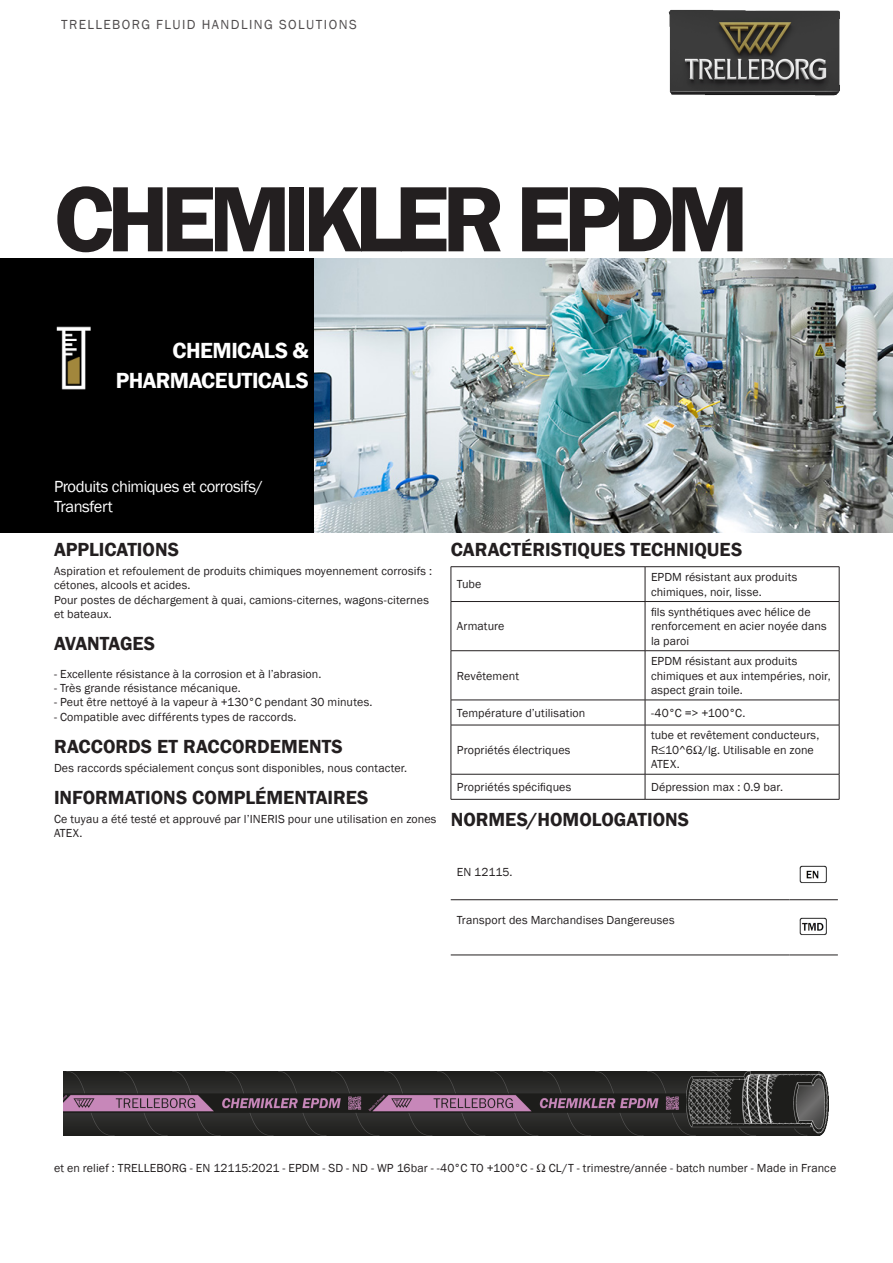
<style>
.page{position:relative;width:893px;height:1263px;background:#fff}
.page>*{position:absolute;margin:0;border:0;box-sizing:border-box;transform-origin:0 0}
._002_PRODUCT_NAME_1{font:600 96px "Franklin Gothic";letter-spacing:-.085em;color:#231f20}
._004_MARKET_SEGMENT{font:600 22.5px/30px "Franklin Gothic";letter-spacing:-.025em;color:#fff;text-align:right}
.Title_Bold{font:600 19.5px "Franklin Gothic";color:#231f20}
._005_APPLICATION{font:16.5px/19.8px "Franklin Gothic";letter-spacing:-.03em;color:#fff}
.t1{font:13.5px "Franklin Gothic";letter-spacing:.105em;color:#231f20}
.TableBody{font:12px/14.4px "Franklin Gothic";letter-spacing:.01em;color:#231f20}
.Text_8_PT{font:12px/14.4px "Franklin Gothic";letter-spacing:.01em;color:#231f20}
._006_TITRE{font:12px "Franklin Gothic";letter-spacing:.01em;color:#231f20}
</style>
<div class="page">
<div style="left:0;top:258px;width:315px;height:275px;background:#000"></div>
<img style="left:668px;top:9px;width:172px;height:87px">
<hr style="left:451px;top:566px;width:194px;height:1px;background:#231f20">
<hr style="left:451px;top:567px;width:1px;height:34px;background:#231f20">
<hr style="left:645px;top:566px;width:194px;height:1px;background:#231f20">
<hr style="left:645px;top:567px;width:1px;height:34px;background:#231f20">
<hr style="left:839px;top:567px;width:1px;height:34px;background:#231f20">
<hr style="left:451px;top:601px;width:194px;height:1px;background:#231f20">
<hr style="left:451px;top:602px;width:1px;height:48px;background:#231f20">
<hr style="left:645px;top:601px;width:194px;height:1px;background:#231f20">
<hr style="left:645px;top:602px;width:1px;height:48px;background:#231f20">
<hr style="left:839px;top:602px;width:1px;height:48px;background:#231f20">
<hr style="left:451px;top:650px;width:194px;height:1px;background:#231f20">
<hr style="left:451px;top:651px;width:1px;height:49px;background:#231f20">
<hr style="left:645px;top:650px;width:194px;height:1px;background:#231f20">
<hr style="left:645px;top:651px;width:1px;height:49px;background:#231f20">
<hr style="left:839px;top:651px;width:1px;height:49px;background:#231f20">
<hr style="left:451px;top:700px;width:194px;height:1px;background:#231f20">
<svg style="left:451px;top:700px;width:1px;height:25px"></svg>
<hr style="left:645px;top:700px;width:194px;height:1px;background:#231f20">
<svg style="left:645px;top:700px;width:1px;height:25px"></svg>
<svg style="left:839px;top:700px;width:1px;height:25px"></svg>
<hr style="left:451px;top:725px;width:194px;height:1px;background:#231f20">
<hr style="left:451px;top:725px;width:1px;height:49px;background:#231f20">
<hr style="left:645px;top:725px;width:194px;height:1px;background:#231f20">
<hr style="left:645px;top:725px;width:1px;height:49px;background:#231f20">
<hr style="left:839px;top:725px;width:1px;height:49px;background:#231f20">
<hr style="left:451px;top:774px;width:194px;height:1px;background:#231f20">
<svg style="left:451px;top:774px;width:1px;height:25px"></svg>
<hr style="left:645px;top:774px;width:194px;height:1px;background:#231f20">
<svg style="left:645px;top:774px;width:1px;height:25px"></svg>
<svg style="left:839px;top:774px;width:1px;height:25px"></svg>
<hr style="left:451px;top:799px;width:194px;height:1px;background:#231f20">
<hr style="left:645px;top:799px;width:194px;height:1px;background:#231f20">
<hr style="left:451px;top:899px;width:338px;height:1px;background:#231f20">
<hr style="left:789px;top:899px;width:49px;height:1px;background:#231f20">
<hr style="left:451px;top:955px;width:338px;height:1px;background:#231f20">
<hr style="left:789px;top:955px;width:49px;height:1px;background:#231f20">
<img style="left:799px;top:865px;width:28px;height:19px">
<img style="left:799px;top:917px;width:28px;height:19px">
<img style="left:64px;top:1072px;width:765px;height:64px">
<img style="left:315px;top:258px;width:578px;height:275px">
<p class="t1" style="left:61px;top:16px;width:297px">TRELLEBORG FLUID HANDLING SOLUTIONS</p>
<p class="_002_PRODUCT_NAME_1" style="left:54px;top:160px;width:696px">CHEMIKLER EPDM</p>
<p class="_004_MARKET_SEGMENT" style="left:116px;top:335px;width:194px">CHEMICALS &amp;<br>PHARMACEUTICALS</p>
<p class="_005_APPLICATION" style="left:54px;top:477px;width:210px">Produits chimiques et corrosifs/<br>Transfert</p>
<p class="Title_Bold" style="left:54px;top:538px;width:127px">APPLICATIONS</p>
<p class="Text_8_PT" style="left:54px;top:564px;width:380px">Aspiration et refoulement de produits chimiques moyennement corrosifs : cétones, alcools et acides.<br>Pour postes de déchargement à quai, camions-citernes, wagons-citernes et bateaux.</p>
<p class="Title_Bold" style="left:54px;top:632px;width:103px">AVANTAGES</p>
<p class="_006_TITRE" style="left:54px;top:666px;width:269px">- Excellente résistance à la corrosion et à l’abrasion.</p>
<p class="_006_TITRE" style="left:54px;top:680px;width:188px">- Très grande résistance mécanique.</p>
<p class="_006_TITRE" style="left:54px;top:695px;width:320px">- Peut être nettoyé à la vapeur à +130°C pendant 30 minutes.</p>
<p class="_006_TITRE" style="left:54px;top:709px;width:244px">- Compatible avec différents types de raccords.</p>
<p class="Title_Bold" style="left:54px;top:734px;width:290px">RACCORDS ET RACCORDEMENTS</p>
<p class="Text_8_PT" style="left:54px;top:761px;width:355px">Des raccords spécialement conçus sont disponibles, nous contacter.</p>
<p class="Title_Bold" style="left:54px;top:785px;width:316px">INFORMATIONS COMPLÉMENTAIRES</p>
<p class="Text_8_PT" style="left:54px;top:812px;width:384px">Ce tuyau a été testé et approuvé par l’INERIS pour une utilisation en zones<br>ATEX.</p>
<p class="Title_Bold" style="left:451px;top:538px;width:293px">CARACTÉRISTIQUES TECHNIQUES</p>
<p class="TableBody" style="left:457px;top:577px;width:26px">Tube</p>
<p class="TableBody" style="left:651px;top:570px;width:148px">EPDM résistant aux produits chimiques, noir, lisse.</p>
<p class="TableBody" style="left:457px;top:619px;width:49px">Armature</p>
<p class="TableBody" style="left:651px;top:605px;width:177px">fils synthétiques avec hélice de renforcement en acier noyée dans la paroi</p>
<p class="TableBody" style="left:457px;top:669px;width:64px">Revêtement</p>
<p class="TableBody" style="left:651px;top:654px;width:181px">EPDM résistant aux produits chimiques et aux intempéries, noir, aspect grain toile.</p>
<p class="TableBody" style="left:457px;top:706px;width:130px">Température d’utilisation</p>
<p class="TableBody" style="left:651px;top:706px;width:96px">-40°C =&gt; +100°C.</p>
<p class="TableBody" style="left:457px;top:743px;width:115px">Propriétés électriques</p>
<p class="TableBody" style="left:651px;top:728px;width:170px">tube et revêtement conducteurs,<br>R≤10^6Ω/lg. Utilisable en zone<br>ATEX.</p>
<p class="TableBody" style="left:457px;top:780px;width:116px">Propriétés spécifiques</p>
<p class="TableBody" style="left:651px;top:780px;width:133px">Dépression max : 0.9 bar.</p>
<p class="Title_Bold" style="left:451px;top:807px;width:240px">NORMES/HOMOLOGATIONS</p>
<p class="TableBody" style="left:457px;top:865px;width:57px">EN 12115.</p>
<p class="TableBody" style="left:457px;top:913px;width:219px">Transport des Marchandises Dangereuses</p>
<p class="Text_8_PT" style="left:54px;top:1161px;width:784px">et en relief : TRELLEBORG - EN 12115:2021 - EPDM - SD - ND - WP 16bar - -40°C TO +100°C - Ω CL/T - trimestre/année - batch number - Made in France</p>
</div>
